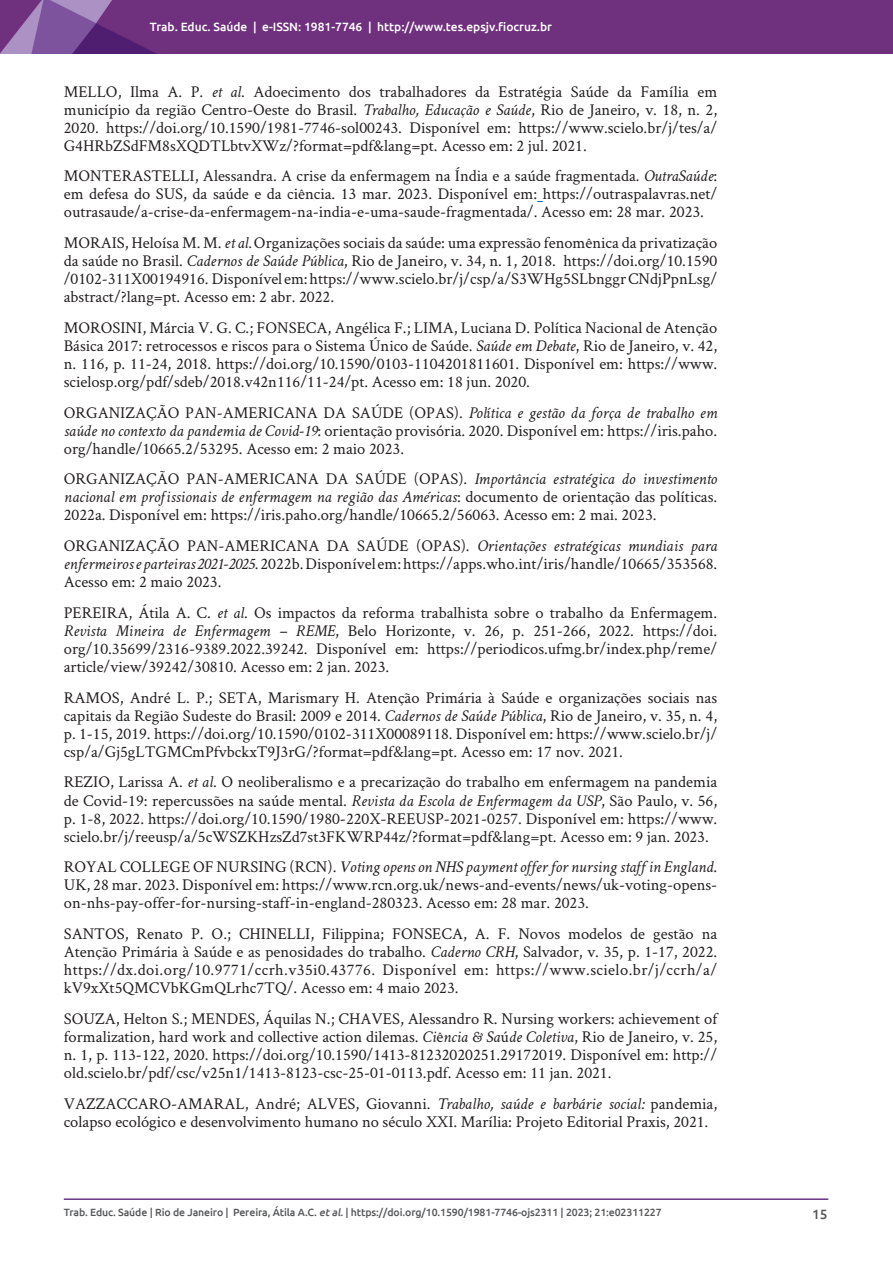
<style>
.page{position:relative;width:893px;height:1263px;background:#fff}
.page>*{position:absolute;margin:0;border:0;box-sizing:border-box;transform-origin:0 0}
.t1{font:16.5px/18px "Crimson Text";color:#231f20;text-align:justify}
.t2{font:500 13.5px "Ubuntu";color:#57585a}
.t3{font:500 12px "Ubuntu";color:#fff}
.t4{font:500 10.5px "Ubuntu";letter-spacing:-.01em;color:#57585a}
.s1{font-style:italic}
</style>
<div class="page">
<hr style="left:64px;top:1198px;width:764px;height:2px;background:#693486">
<img style="left:0;top:0;width:893px;height:53px">
<p class="t3" style="left:150px;top:19px;width:404px">Trab. Educ. Saúde | e-ISSN: 1981-7746 | http://www.tes.epsjv.fiocruz.br</p>
<p class="t1" style="left:64px;top:82px;width:655px">MELLO, Ilma A. P. <span class="s1">et al</span>. Adoecimento dos trabalhadores da Estratégia Saúde da Família em município da região Centro-Oeste do Brasil. <span class="s1">Trabalho, Educação e Saúde</span>, Rio de Janeiro, v. 18, n. 2, 2020. https://doi.org/10.1590/1981-7746-sol00243. Disponível em: https://www.scielo.br/j/tes/a/ G4HRbZSdFM8sXQDTLbtvXWz/?format=pdf&amp;lang=pt. Acesso em: 2 jul. 2021.</p>
<p class="t1" style="left:64px;top:166px;width:655px">MONTERASTELLI, Alessandra. A crise da enfermagem na Índia e a saúde fragmentada. <span class="s1">OutraSaúde</span>: em defesa do SUS, da saúde e da ciência. 13 mar. 2023. Disponível em: https://outraspalavras.net/ outrasaude/a-crise-da-enfermagem-na-india-e-uma-saude-fragmentada/. Acesso em: 28 mar. 2023.</p>
<p class="t1" style="left:64px;top:233px;width:655px">MORAIS, Heloísa M. M. <span class="s1">et al.</span> Organizações sociais da saúde: uma expressão fenomênica da privatização da saúde no Brasil. <span class="s1">Cadernos de Saúde Pública</span>, Rio de Janeiro, v. 34, n. 1, 2018. https://doi.org/10.1590 /0102-311X00194916. Disponível em:https://www.scielo.br/j/csp/a/S3WHg5SLbnggr CNdjPpnLsg/ abstract/?lang=pt. Acesso em: 2 abr. 2022.</p>
<p class="t1" style="left:64px;top:318px;width:655px">MOROSINI, Márcia V. G. C.; FONSECA, Angélica F.; LIMA, Luciana D. Política Nacional de Atenção Básica 2017: retrocessos e riscos para o Sistema Único de Saúde. <span class="s1">Saúde em Debate</span>, Rio de Janeiro, v. 42, n. 116, p. 11-24, 2018. https://doi.org/10.1590/0103-1104201811601. Disponível em: https://www. scielosp.org/pdf/sdeb/2018.v42n116/11-24/pt. Acesso em: 18 jun. 2020.</p>
<p class="t1" style="left:64px;top:403px;width:655px">ORGANIZAÇÃO PAN-AMERICANA DA SAÚDE (OPAS). <span class="s1">Política e gestão da força de trabalho em saúde no contexto da pandemia de Covid-19</span>: orientação provisória. 2020. Disponível em: https://iris.paho. org/handle/10665.2/53295. Acesso em: 2 maio 2023.</p>
<p class="t1" style="left:64px;top:469px;width:655px">ORGANIZAÇÃO PAN-AMERICANA DA SAÚDE (OPAS). <span class="s1">Importância estratégica do investimento nacional em profissionais de enfermagem na região das Américas</span>: documento de orientação das políticas.<br>2022a. Disponível em: https://iris.paho.org/handle/10665.2/56063. Acesso em: 2 mai. 2023.</p>
<p class="t1" style="left:64px;top:536px;width:655px">ORGANIZAÇÃO PAN-AMERICANA DA SAÚDE (OPAS). <span class="s1">Orientações estratégicas mundiais para enfermeiros e parteiras 2021-2025</span>. 2022b. Disponível em: https://apps.who.int/iris/handle/10665/353568.<br>Acesso em: 2 maio 2023.</p>
<p class="t1" style="left:64px;top:603px;width:655px">PEREIRA, Átila A. C. <span class="s1">et al</span>. Os impactos da reforma trabalhista sobre o trabalho da Enfermagem.<br><span class="s1">Revista Mineira de Enfermagem – REME</span>, Belo Horizonte, v. 26, p. 251-266, 2022. https://doi. org/10.35699/2316-9389.2022.39242. Disponível em: https://periodicos.ufmg.br/index.php/reme/ article/view/39242/30810. Acesso em: 2 jan. 2023.</p>
<p class="t1" style="left:64px;top:688px;width:655px">RAMOS, André L. P.; SETA, Marismary H. Atenção Primária à Saúde e organizações sociais nas capitais da Região Sudeste do Brasil: 2009 e 2014. <span class="s1">Cadernos de Saúde Pública</span>, Rio de Janeiro, v. 35, n. 4, p. 1-15, 2019. https://doi.org/10.1590/0102-311X00089118. Disponível em: https://www.scielo.br/j/ csp/a/Gj5gLTGMCmPfvbckxT9J3rG/?format=pdf&amp;lang=pt. Acesso em: 17 nov. 2021.</p>
<p class="t1" style="left:64px;top:773px;width:655px">REZIO, Larissa A. <span class="s1">et al</span>. O neoliberalismo e a precarização do trabalho em enfermagem na pandemia de Covid-19: repercussões na saúde mental. <span class="s1">Revista da Escola de Enfermagem da USP</span>, São Paulo, v. 56, p. 1-8, 2022. https://doi.org/10.1590/1980-220X-REEUSP-2021-0257. Disponível em: https://www. scielo.br/j/reeusp/a/5cWSZKHzsZd7st3FKWRP44z/?format=pdf&amp;lang=pt. Acesso em: 9 jan. 2023.</p>
<p class="t1" style="left:64px;top:857px;width:655px">ROYAL COLLEGE OF NURSING (RCN). <span class="s1">Voting opens on NHS payment offer for nursing staff in England</span>.<br>UK, 28 mar. 2023. Disponível em: https://www.rcn.org.uk/news-and-events/news/uk-voting-opens&shy;on-nhs-pay-offer-for-nursing-staff-in-england-280323. Acesso em: 28 mar. 2023.</p>
<p class="t1" style="left:64px;top:924px;width:655px">SANTOS, Renato P. O.; CHINELLI, Filippina; FONSECA, A. F. Novos modelos de gestão na Atenção Primária à Saúde e as penosidades do trabalho. <span class="s1">Caderno CRH</span>, Salvador, v. 35, p. 1-17, 2022. https://dx.doi.org/10.9771/ccrh.v35i0.43776. Disponível em: https://www.scielo.br/j/ccrh/a/ kV9xXt5QMCVbKGmQLrhc7TQ/. Acesso em: 4 maio 2023.</p>
<p class="t1" style="left:64px;top:1009px;width:655px">SOUZA, Helton S.; MENDES, Áquilas N.; CHAVES, Alessandro R. Nursing workers: achievement of formalization, hard work and collective action dilemas. <span class="s1">Ci</span>ê<span class="s1">ncia &amp; Sa</span>ú<span class="s1">de Coletiva</span>, Rio de Janeiro, v. 25, n. 1, p. 113-122, 2020. https://doi.org/10.1590/1413-81232020251.29172019. Disponível em: http:// old.scielo.br/pdf/csc/v25n1/1413-8123-csc-25-01-0113.pdf. Acesso em: 11 jan. 2021.</p>
<p class="t1" style="left:64px;top:1094px;width:655px">VAZZACCARO-AMARAL, André; ALVES, Giovanni. <span class="s1">Trabalho, saúde e barbárie social:</span> pandemia, colapso ecológico e desenvolvimento humano no século XXI. Marília: Projeto Editorial Praxis, 2021.</p>
<p class="t4" style="left:64px;top:1206px;width:599px">Trab. Educ. Saúde | Rio de Janeiro | Pereira, Átila A.C. <span class="s1">etal.</span>| https://doi.org/10.1590/1981-7746-ojs2311 | 2023; 21:e02311227</p>
<p class="t2" style="left:812px;top:1205px;width:17px">15</p>
</div>
